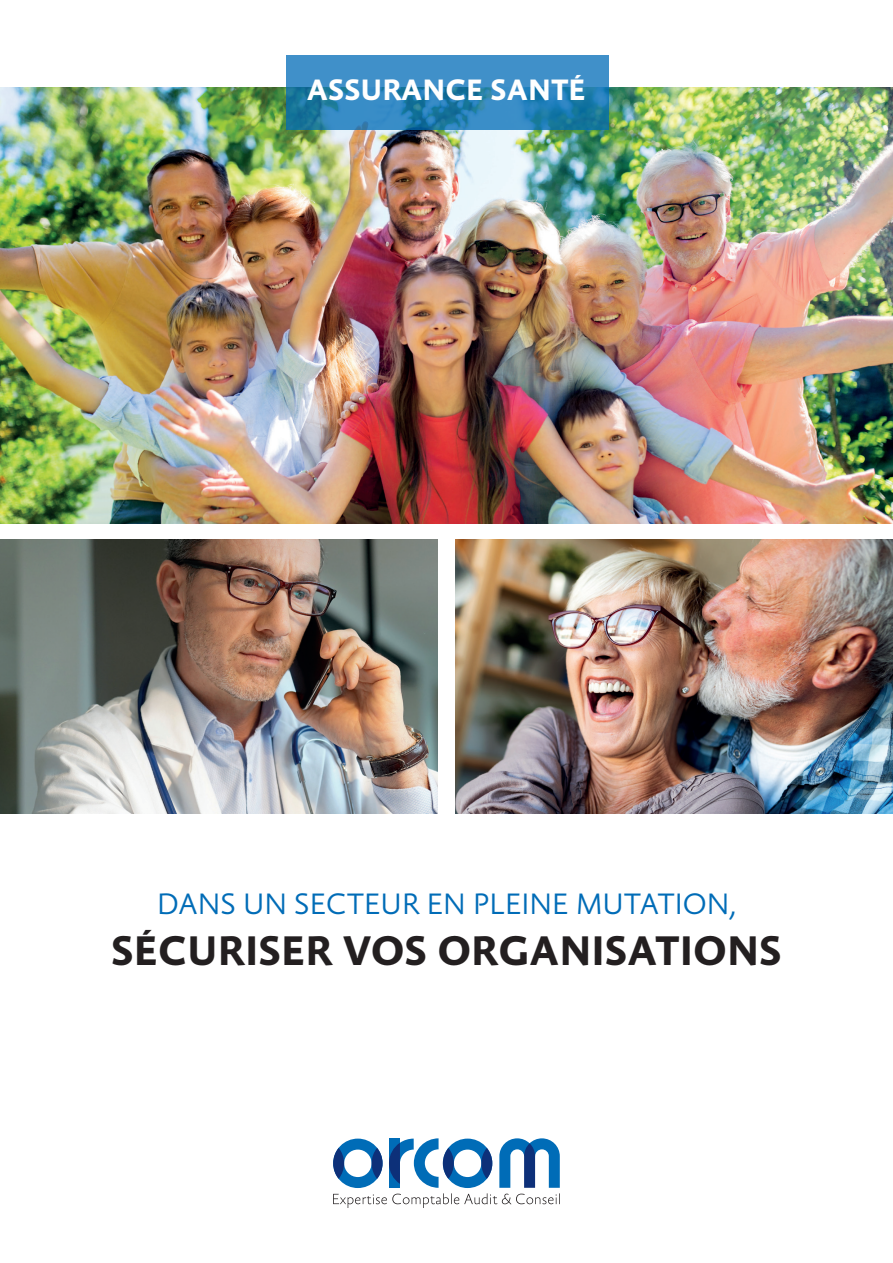
<style>
.page{position:relative;width:893px;height:1263px;background:#fff}
.page>*{position:absolute;margin:0;border:0;box-sizing:border-box;transform-origin:0 0}
.t1{font:700 42px "Absara Sans TF";color:#231f20}
.t2{font:300 30px "Absara Sans TF";color:#006cb7}
.t3{font:700 30px "Absara Sans TF";color:#fff}
</style>
<div class="page">
<img style="left:0;top:87px;width:893px;height:436px">
<img style="left:455px;top:539px;width:438px;height:274px">
<img style="left:0;top:539px;width:437px;height:274px">
<svg style="left:286px;top:55px;width:323px;height:75px;background:#3186bb"></svg>
<svg style="left:333px;top:1138px;width:227px;height:70px"></svg>
<p class="t3" style="left:307px;top:74px;width:281px">ASSURANCE SANTÉ</p>
<p class="t2" style="left:157px;top:889px;width:580px">DANS UN SECTEUR EN PLEINE MUTATION,</p>
<h1 class="t1" style="left:111px;top:929px;width:672px">SÉCURISER VOS ORGANISATIONS</h1>
</div>
